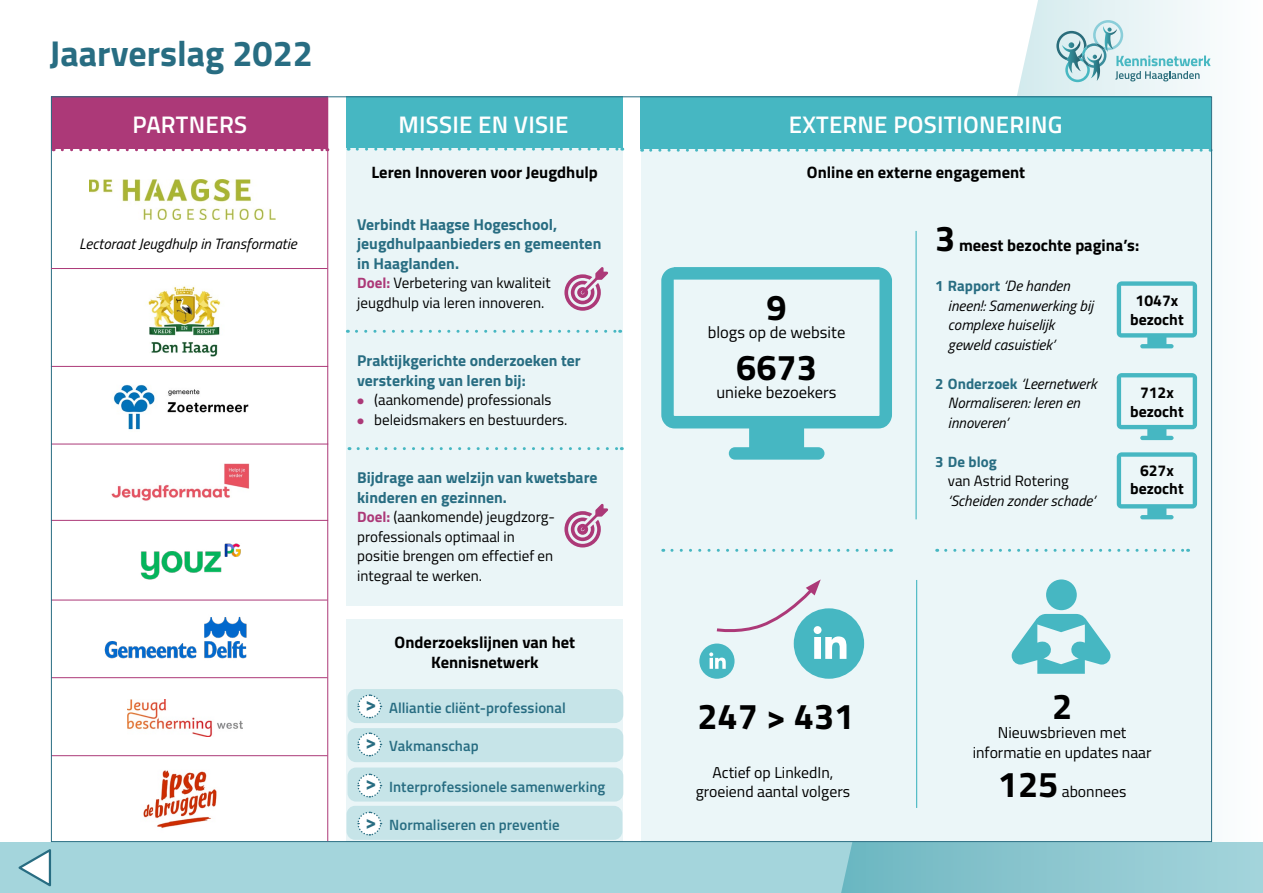
<style>
.page{position:relative;width:1263px;height:893px;background:#fff}
.page>*{position:absolute;margin:0;border:0;box-sizing:border-box;transform-origin:0 0}
.t1{font:700 36px "Cairo";color:#000}
.t2{font:700 36px "Cairo";color:#286d82}
.kop{font:600 24px "Cairo";letter-spacing:.01em;color:#fff}
.bodytekst{font:700 20.4px "Cairo";color:#286d82}
.t3{font:700 16.5px "Cairo";color:#000}
.t4{font:16.5px "Cairo";color:#000}
.t5{font:700 15.75px/19.5px "Cairo";color:#286d82}
.t6{font:15.75px "Cairo";color:#000}
.t7{font:700 15.75px "Cairo";color:#000}
.t8{font:15px/19.5px "Cairo";color:#000}
.bodytekst-2{font:italic 15px/19.5px "Cairo";color:#000}
.t9{font:700 15px "Cairo";color:#286d82}
.bodytekst-3{font:600 14.85px "Cairo";letter-spacing:.005em;color:#286d82}
.s1{font-weight:700;color:#ac3978}
.s2{font-family:"Lato";font-weight:900;font-size:12px;color:#ac3978}
.s3{font-size:36px}
.s4{font-weight:700;font-style:normal;color:#286d82}
</style>
<div class="page">
<svg style="left:1017px;top:0;width:196px;height:842px"></svg>
<div style="left:641px;top:139px;width:571px;height:703px;background:#ebf6f8"></div>
<div style="left:346px;top:98px;width:276px;height:508px;background:#eaf5f7"></div>
<div style="left:640px;top:96px;width:571px;height:53px;background:#46b7c2"></div>
<div style="left:347px;top:620px;width:276px;height:222px;background:#eaf5f7"></div>
<svg style="left:357px;top:148px;width:266px;height:3px"></svg>
<svg style="left:356px;top:330px;width:265px;height:3px"></svg>
<svg style="left:358px;top:447px;width:264px;height:3px"></svg>
<svg style="left:651px;top:149px;width:559px;height:3px"></svg>
<div style="left:51px;top:96px;width:276px;height:53px;background:#ac3978"></div>
<div style="left:346px;top:97px;width:276px;height:51px;background:#46b7c2"></div>
<svg style="left:564px;top:267px;width:44px;height:44px"></svg>
<svg style="left:564px;top:504px;width:44px;height:43px"></svg>
<svg style="left:661px;top:267px;width:231px;height:193px"></svg>
<svg style="left:62px;top:149px;width:265px;height:2px"></svg>
<hr style="left:51px;top:366px;width:277px;height:1px;background:#ac3978">
<hr style="left:51px;top:444px;width:277px;height:1px;background:#ac3978">
<hr style="left:51px;top:520px;width:277px;height:1px;background:#ac3978">
<hr style="left:51px;top:600px;width:276px;height:1px;background:#ac3978">
<hr style="left:51px;top:677px;width:276px;height:1px;background:#ac3978">
<hr style="left:51px;top:755px;width:276px;height:1px;background:#ac3978">
<svg style="left:0;top:842px;width:1263px;height:51px;background:#9bcfd7"></svg>
<img style="left:148px;top:286px;width:73px;height:70px">
<img style="left:143px;top:770px;width:74px;height:59px">
<img style="left:127px;top:700px;width:115px;height:37px">
<img style="left:111px;top:464px;width:138px;height:37px">
<img style="left:104px;top:616px;width:143px;height:43px">
<img style="left:140px;top:543px;width:101px;height:37px">
<img style="left:113px;top:384px;width:136px;height:46px">
<div style="left:347px;top:689px;width:276px;height:34px;background:#c6e4e8;border-radius:9px"></div>
<div style="left:347px;top:728px;width:276px;height:34px;background:#c6e4e8;border-radius:9px"></div>
<div style="left:347px;top:767px;width:276px;height:34px;background:#c6e4e8;border-radius:9px"></div>
<div style="left:347px;top:806px;width:275px;height:34px;background:#c6e4e8;border-radius:9px"></div>
<svg style="left:357px;top:694px;width:25px;height:25px"></svg>
<svg style="left:357px;top:811px;width:25px;height:25px"></svg>
<svg style="left:357px;top:773px;width:25px;height:25px"></svg>
<svg style="left:357px;top:732px;width:25px;height:25px"></svg>
<hr style="left:327px;top:97px;width:1px;height:744px;background:#ac3978">
<svg style="left:1117px;top:281px;width:80px;height:67px"></svg>
<svg style="left:1117px;top:373px;width:80px;height:67px"></svg>
<svg style="left:1117px;top:452px;width:80px;height:67px"></svg>
<div style="left:699px;top:643px;width:35px;height:36px;background:#46b7c2;border-radius:50%"></div>
<div style="left:794px;top:608px;width:70px;height:71px;background:#46b7c2;border-radius:50%"></div>
<svg style="left:1056px;top:20px;width:155px;height:62px"></svg>
<svg style="left:709px;top:579px;width:137px;height:90px"></svg>
<hr style="left:51px;top:268px;width:276px;height:1px;background:#ac3978">
<svg style="left:17px;top:846px;width:35px;height:43px"></svg>
<img style="left:90px;top:180px;width:185px;height:39px">
<svg style="left:946px;top:549px;width:242px;height:3px"></svg>
<hr style="left:916px;top:580px;width:1px;height:228px;background:#46b7c2">
<svg style="left:672px;top:549px;width:219px;height:3px"></svg>
<div style="left:1046px;top:579px;width:31px;height:31px;background:#46b7c2;border-radius:50%"></div>
<svg style="left:1012px;top:614px;width:98px;height:60px"></svg>
<hr style="left:915px;top:231px;width:2px;height:288px;background:#46b7c2">
<p class="t2" style="left:50px;top:24px;width:265px">Jaarverslag 2022</p>
<p class="kop" style="left:132px;top:107px;width:116px">PARTNERS</p>
<p class="kop" style="left:399px;top:107px;width:171px">MISSIE EN VISIE</p>
<p class="kop" style="left:789px;top:107px;width:275px">EXTERNE POSITIONERING</p>
<p class="bodytekst-2" style="left:79px;top:232px;width:219px">Lectoraat Jeugdhulp in Transformatie</p>
<p class="t3" style="left:371px;top:159px;width:228px">Leren Innoveren voor Jeugdhulp</p>
<p class="t3" style="left:807px;top:159px;width:220px">Online en externe engagement</p>
<p class="t5" style="left:357px;top:214px;width:246px">Verbindt Haagse Hogeschool, jeugdhulpaanbieders en gemeenten in Haaglanden.</p>
<p class="t8" style="left:357px;top:273px;width:195px"><span class="s1">Doel:</span> Verbetering van kwaliteit</p>
<p class="t8" style="left:357px;top:293px;width:189px">jeugdhulp via leren innoveren.</p>
<p class="t5" style="left:357px;top:351px;width:225px">Praktijkgerichte onderzoeken ter versterking van leren bij:</p>
<p class="t8" style="left:357px;top:390px;width:196px"><span class="s2">•</span> (aankomende) professionals</p>
<p class="t8" style="left:357px;top:410px;width:212px"><span class="s2">•</span> beleidsmakers en bestuurders.</p>
<p class="t5" style="left:357px;top:468px;width:242px">Bijdrage aan welzijn van kwetsbare kinderen en gezinnen.</p>
<p class="t8" style="left:357px;top:507px;width:199px"><span class="s1">Doel:</span> (aankomende) jeugdzorg&shy;professionals optimaal in positie brengen om effectief en integraal te werken.</p>
<p class="t3" style="left:395px;top:629px;width:182px">Onderzoekslijnen van het</p>
<p class="t3" style="left:431px;top:648px;width:109px">Kennisnetwerk</p>
<p class="bodytekst" style="left:365px;top:687px;width:13px">&gt;</p>
<p class="bodytekst-3" style="left:389px;top:696px;width:178px">Alliantie cliënt-professional</p>
<p class="bodytekst" style="left:365px;top:726px;width:13px">&gt;</p>
<p class="bodytekst-3" style="left:389px;top:734px;width:91px">Vakmanschap</p>
<p class="bodytekst" style="left:365px;top:767px;width:13px">&gt;</p>
<p class="bodytekst-3" style="left:389px;top:775px;width:218px">Interprofessionele samenwerking</p>
<p class="bodytekst" style="left:365px;top:805px;width:13px">&gt;</p>
<p class="bodytekst-3" style="left:389px;top:813px;width:172px">Normaliseren en preventie</p>
<p class="t1" style="left:766px;top:278px;width:22px">9</p>
<p class="t4" style="left:708px;top:320px;width:139px">blogs op de website</p>
<p class="t1" style="left:736px;top:338px;width:82px">6673</p>
<p class="t4" style="left:716px;top:380px;width:122px">unieke bezoekers</p>
<p class="t1" style="left:697px;top:687px;width:158px">247 &gt; 431</p>
<p class="t6" style="left:712px;top:761px;width:122px">Actief op LinkedIn,</p>
<p class="t6" style="left:696px;top:780px;width:156px">groeiend aantal volgers</p>
<p class="t3" style="left:935px;top:232px;width:206px"><span class="s3">3</span> meest bezochte pagina’s:</p>
<p class="bodytekst-2" style="left:948px;top:275px;width:147px;text-indent:-13px"><span class="s4">1 Rapport</span> ‘De handen ineen!: Samenwerking bij complexe huiselijk geweld casuïstiek’</p>
<p class="bodytekst-2" style="left:948px;top:372px;width:150px;text-indent:-13px"><span class="s4">2 Onderzoek</span> ‘Leernetwerk<br>Normaliseren: leren en innoveren’</p>
<p class="t9" style="left:935px;top:449px;width:63px">3 De blog</p>
<p class="t8" style="left:948px;top:471px;width:122px">van Astrid Rotering</p>
<p class="bodytekst-2" style="left:948px;top:489px;width:149px">‘Scheiden zonder schade’</p>
<p class="t7" style="left:1135px;top:287px;width:44px">1047x</p>
<p class="t7" style="left:1130px;top:306px;width:55px">bezocht</p>
<p class="t7" style="left:1140px;top:380px;width:35px">712x</p>
<p class="t7" style="left:1130px;top:398px;width:55px">bezocht</p>
<p class="t7" style="left:1140px;top:457px;width:35px">627x</p>
<p class="t7" style="left:1130px;top:476px;width:55px">bezocht</p>
<p class="t1" style="left:1052px;top:677px;width:22px">2</p>
<p class="t6" style="left:998px;top:721px;width:130px">Nieuwsbrieven met</p>
<p class="t6" style="left:973px;top:740px;width:180px">informatie en updates naar</p>
<p class="t1" style="left:998px;top:755px;width:62px">125</p>
<p class="t6" style="left:1062px;top:779px;width:66px">abonnees</p>
</div>
